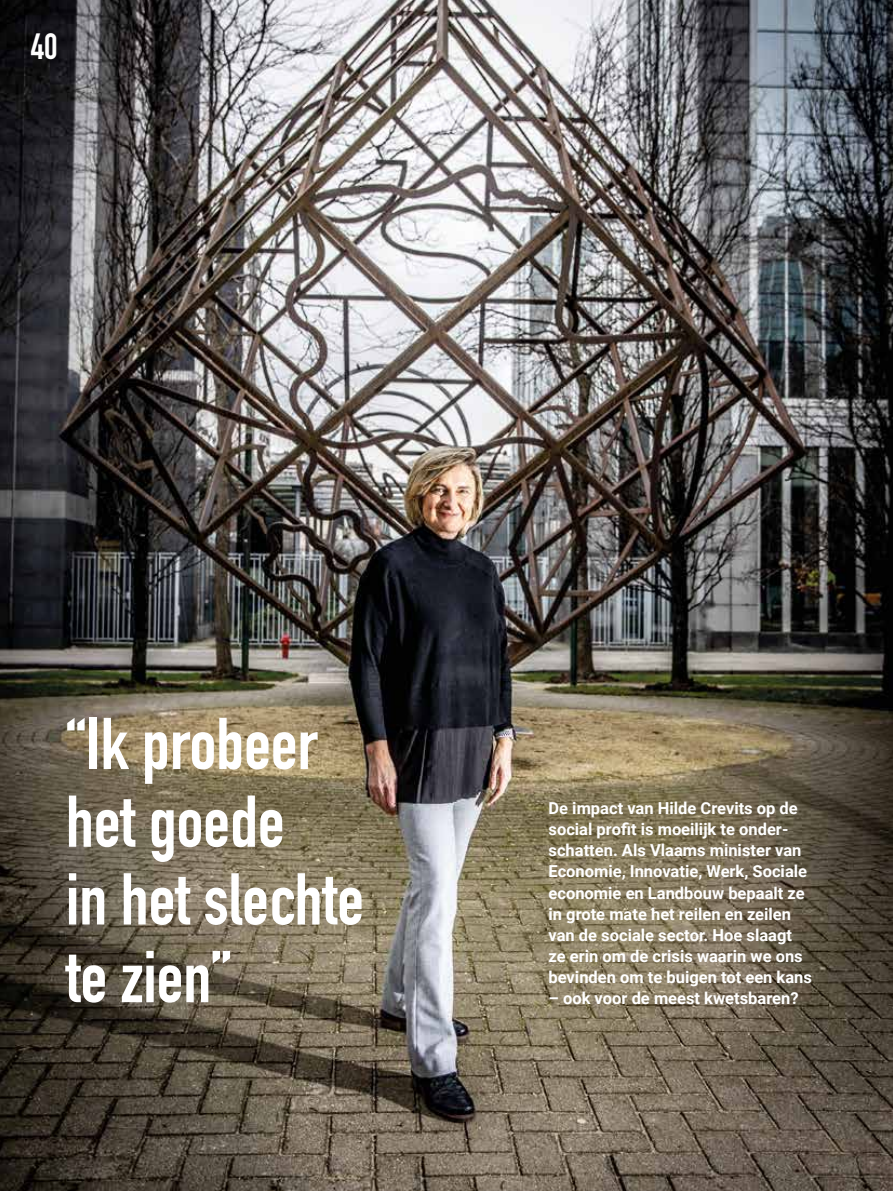
<style>
.page{position:relative;width:893px;height:1191px;background:#fff}
.page>*{position:absolute;margin:0;border:0;box-sizing:border-box;transform-origin:0 0}
.t1{font:700 72px/77.7px "DIN Condensed";color:#fff}
.t2{font:700 36px "DIN Condensed";color:#fff}
.t3{font:700 16.5px/21px "Roboto";color:#fff}
</style>
<div class="page">
<img style="left:0;top:0;width:893px;height:1191px">
<h2 class="t2" style="left:31px;top:22px;width:28px">40</h2>
<h1 class="t1" style="left:66px;top:704px;width:300px">“Ik probeer het goede<br>in het slechte te zien”</h1>
<p class="t3" style="left:549px;top:797px;width:265px">De impact van Hilde Crevits op de social profit is moeilijk te onder&shy;schatten. Als Vlaams minister van Economie, Innovatie, Werk, Sociale economie en Landbouw bepaalt ze in grote mate het reilen en zeilen van de sociale sector. Hoe slaagt ze erin om de crisis waarin we ons bevinden om te buigen tot een kans</p>
<p class="t3" style="left:549px;top:986px;width:252px">– ook voor de meest kwetsbaren?</p>
</div>
